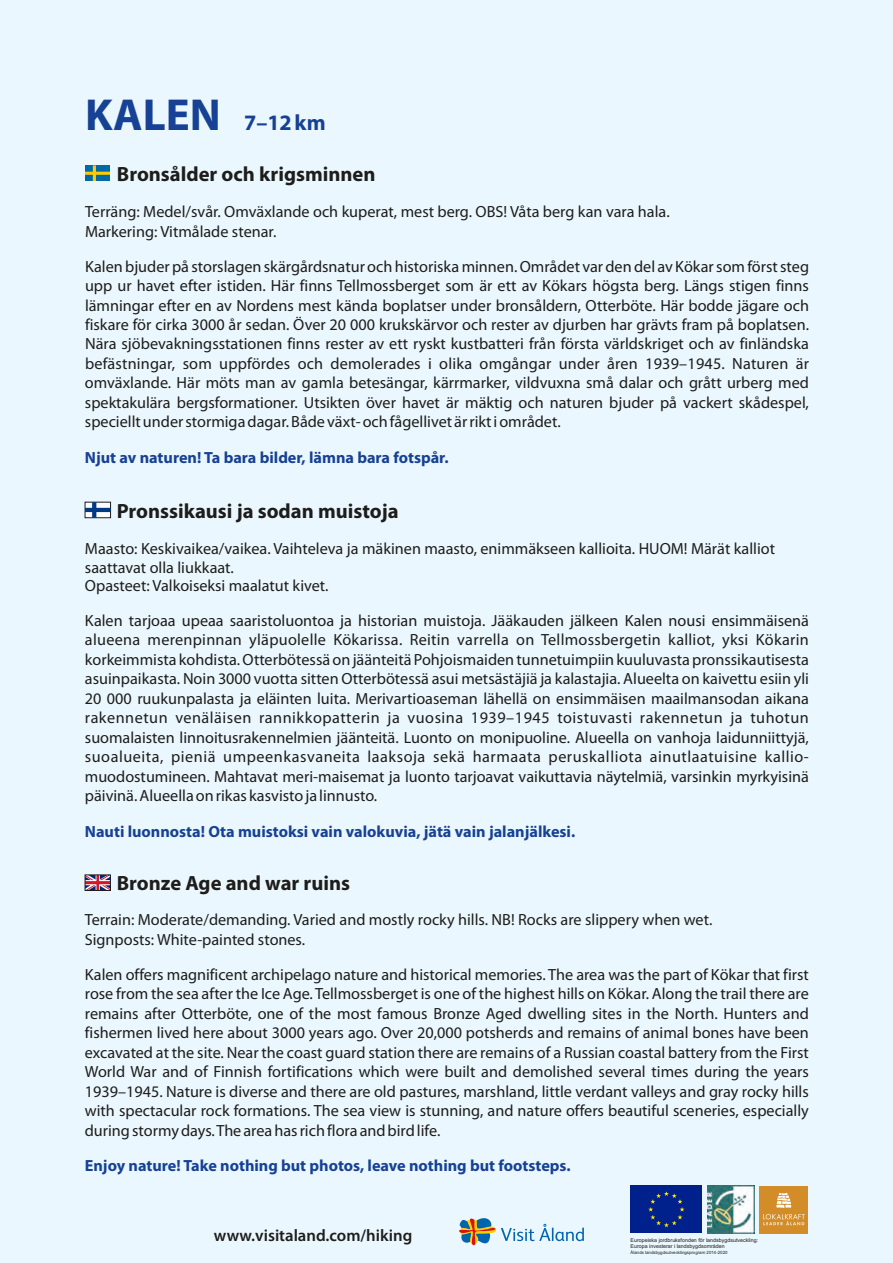
<style>
.page{position:relative;width:893px;height:1263px;background:#ebf7fe}
.page>*{position:absolute;margin:0;border:0;box-sizing:border-box;transform-origin:0 0}
.t1{font:700 22.05px "Myriad Pro";color:#164194}
.t2{font:700 20.55px "Myriad Pro";color:#1d1d1b}
.t3{font:600 16.8px "Myriad Pro";color:#1d1d1b}
.t4{font:16.2px/19.5px "Myriad Pro";color:#1d1d1b}
.t5{font:700 16.2px "Myriad Pro";color:#164194}
.t6{font:5.4px/6.3px "Arial";color:#1d1d1b}
.t7{font:4.35px "Arial";color:#1d1d1b}
.s1{font-size:45px}
</style>
<div class="page">
<svg style="left:459px;top:1218px;width:125px;height:28px"></svg>
<div style="left:760px;top:1185px;width:48px;height:48px;background:#d38d28"></div>
<svg style="left:763px;top:1214px;width:42px;height:11px"></svg>
<svg style="left:776px;top:1193px;width:15px;height:15px"></svg>
<div style="left:631px;top:1185px;width:71px;height:48px;background:#00208c"></div>
<svg style="left:648px;top:1191px;width:36px;height:36px"></svg>
<img style="left:707px;top:1185px;width:48px;height:48px">
<svg style="left:85px;top:165px;width:25px;height:16px"></svg>
<svg style="left:85px;top:502px;width:26px;height:16px"></svg>
<svg style="left:87px;top:877px;width:22px;height:12px"></svg>
<div style="left:85px;top:875px;width:26px;height:16px;border:1px solid #1d1d1b"></div>
<h1 class="t1" style="left:85px;top:113px;width:242px"><span class="s1">KALEN</span> 7–12 km</h1>
<p class="t2" style="left:117px;top:166px;width:260px">Bronsålder och krigsminnen</p>
<p class="t4" style="left:85px;top:203px;width:586px">Terräng: Medel/svår. Omväxlande och kuperat, mest berg. OBS! Våta berg kan vara hala.<br>Markering: Vitmålade stenar.</p>
<p class="t4" style="left:85px;top:258px;width:726px;text-align:justify">Kalen bjuder på storslagen skärgårdsnatur och historiska minnen. Området var den del av Kökar som först steg upp ur havet efter istiden. Här finns Tellmossberget som är ett av Kökars högsta berg. Längs stigen finns lämningar efter en av Nordens mest kända boplatser under bronsåldern, Otterböte. Här bodde jägare och fiskare för cirka 3000 år sedan. Över 20 000 krukskärvor och rester av djurben har grävts fram på boplatsen.<br>Nära sjöbevakningsstationen finns rester av ett ryskt kustbatteri från första världskriget och av finländska befästningar, som uppfördes och demolerades i olika omgångar under åren 1939–1945. Naturen är omväxlande. Här möts man av gamla betesängar, kärrmarker, vildvuxna små dalar och grått urberg med spektakulära bergsformationer. Utsikten över havet är mäktig och naturen bjuder på vackert skådespel, speciellt under stormiga dagar. Både växt- och fågellivet är rikt i området.</p>
<p class="t5" style="left:85px;top:451px;width:365px">Njut av naturen! Ta bara bilder, lämna bara fotspår.</p>
<p class="t2" style="left:117px;top:502px;width:283px">Pronssikausi ja sodan muistoja</p>
<p class="t4" style="left:85px;top:540px;width:692px">Maasto: Keskivaikea/vaikea. Vaihteleva ja mäkinen maasto, enimmäkseen kallioita. HUOM! Märät kalliot saattavat olla liukkaat.</p>
<p class="t4" style="left:85px;top:569px;width:725px;line-height:35.1px">Opasteet: Valkoiseksi maalatut kivet.<br>Kalen tarjoaa upeaa saaristoluontoa ja historian muistoja. Jääkauden jälkeen Kalen nousi ensimmäisenä</p>
<p class="t4" style="left:85px;top:631px;width:726px;text-align:justify">alueena merenpinnan yläpuolelle Kökarissa. Reitin varrella on Tellmossbergetin kalliot, yksi Kökarin korkeimmista kohdista. Otterbötessä on jäänteitä Pohjoismaiden tunnetuimpiin kuuluvasta pronssikautisesta asuinpaikasta. Noin 3000 vuotta sitten Otterbötessä asui metsästäjiä ja kalastajia. Alueelta on kaivettu esiin yli 20 000 ruukunpalasta ja eläinten luita. Merivartioaseman lähellä on ensimmäisen maailmansodan aikana rakennetun venäläisen rannikkopatterin ja vuosina 1939–1945 toistuvasti rakennetun ja tuhotun suomalaisten linnoitusrakennelmien jäänteitä. Luonto on monipuoline. Alueella on vanhoja laidunniittyjä, suoalueita, pieniä umpeenkasvaneita laaksoja sekä harmaata peruskalliota ainutlaatuisine kallio&shy;muodostumineen. Mahtavat meri-maisemat ja luonto tarjoavat vaikuttavia näytelmiä, varsinkin myrkyisinä päivinä. Alueella on rikas kasvisto ja linnusto.</p>
<p class="t5" style="left:85px;top:824px;width:492px">Nauti luonnosta! Ota muistoksi vain valokuvia, jätä vain jalanjälkesi.</p>
<p class="t2" style="left:117px;top:875px;width:235px">Bronze Age and war ruins</p>
<p class="t4" style="left:85px;top:911px;width:629px">Terrain: Moderate/demanding. Varied and mostly rocky hills. NB! Rocks are slippery when wet.<br>Signposts: White-painted stones.</p>
<p class="t4" style="left:85px;top:966px;width:725px;text-align:justify">Kalen offers magnificent archipelago nature and historical memories. The area was the part of Kökar that first rose from the sea after the Ice Age. Tellmossberget is one of the highest hills on Kökar. Along the trail there are remains after Otterböte, one of the most famous Bronze Aged dwelling sites in the North. Hunters and fishermen lived here about 3000 years ago. Over 20,000 potsherds and remains of animal bones have been excavated at the site. Near the coast guard station there are remains of a Russian coastal battery from the First World War and of Finnish fortifications which were built and demolished several times during the years 1939–1945. Nature is diverse and there are old pastures, marshland, little verdant valleys and gray rocky hills with spectacular rock formations. The sea view is stunning, and nature offers beautiful sceneries, especially during stormy days. The area has rich flora and bird life.</p>
<p class="t5" style="left:85px;top:1159px;width:487px">Enjoy nature! Take nothing but photos, leave nothing but footsteps.</p>
<p class="t3" style="left:214px;top:1228px;width:200px">www.visitaland.com/hiking</p>
<p class="t6" style="left:631px;top:1237px;width:129px">Europeiska jordbruksfonden för landsbygdsutveckling:<br>Europa investerar i landsbygdsområden</p>
<p class="t7" style="left:631px;top:1250px;width:98px">Ålands landsbygdsutvecklingsprogram 2014-2020</p>
</div>
